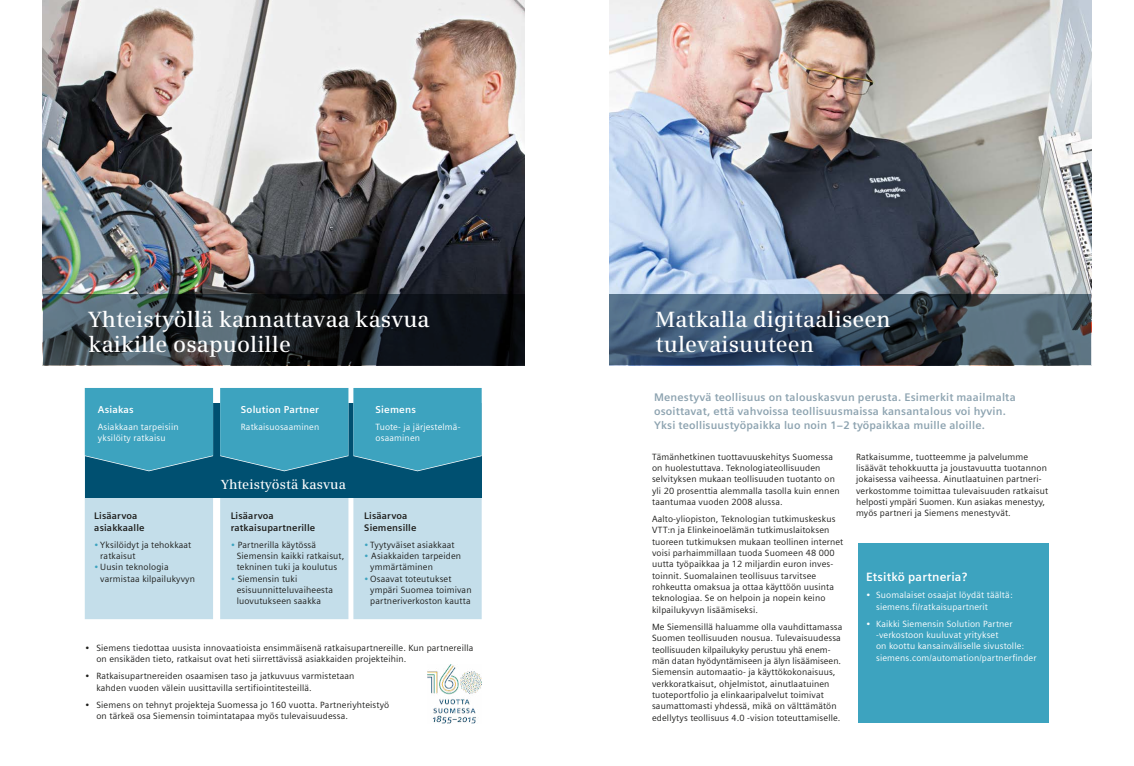
<style>
.page{position:relative;width:1134px;height:766px;background:#fff}
.page>*{position:absolute;margin:0;border:0;box-sizing:border-box;transform-origin:0 0}
.t1{font:600 22px/25.5px "Siemens Serif";letter-spacing:.005em;color:#fff}
.t2{font:600 13.1px "Siemens Serif";letter-spacing:.005em;color:#fff}
.t3{font:700 12px "Siemens Sans";letter-spacing:.015em;color:#fff}
.t4{font:700 11px/14px "Siemens Sans";letter-spacing:.015em;color:#8da3b0}
.t5{font:700 10px "Siemens Sans";letter-spacing:.015em;color:#fff}
.t6{font:700 9.5px/11.3px "Siemens Sans";letter-spacing:.015em;color:#1d1d1b}
.t7{font:9px/11.3px "Siemens Sans";letter-spacing:.015em;color:#1d1d1b}
.t8{font:9px/11.3px "Siemens Sans";letter-spacing:.015em;color:#fff}
.s1{color:#3da3bf}
</style>
<div class="page">
<img style="left:43px;top:0;width:481px;height:294px">
<img style="left:609px;top:0;width:482px;height:294px">
<svg style="left:43px;top:294px;width:481px;height:71px;background:#262e34"></svg>
<svg style="left:609px;top:294px;width:482px;height:71px;background:#3e5265"></svg>
<svg style="left:85px;top:388px;width:128px;height:231px;background:#7bb5ca"></svg>
<svg style="left:220px;top:388px;width:262px;height:231px;background:#7bb5ca"></svg>
<div style="left:858px;top:543px;width:190px;height:179px;background:#3da3bf"></div>
<img style="left:427px;top:664px;width:55px;height:59px">
<h1 class="t1" style="left:89px;top:306px;width:343px">Yhteistyöllä kannattavaa kasvua kaikille osapuolille</h1>
<h1 class="t1" style="left:656px;top:306px;width:237px">Matkalla digitaaliseen tulevaisuuteen</h1>
<p class="t5" style="left:98px;top:403px;width:37px">Asiakas</p>
<p class="t8" style="left:98px;top:421px;width:82px">Asiakkaan tarpeisiin yksilöity ratkaisu</p>
<p class="t6" style="left:94px;top:510px;width:52px">Lisäarvoa asiakkaalle</p>
<p class="t7" style="left:100px;top:538px;width:93px;text-indent:-6px"><span class="s1">•</span> Yksilöidyt ja tehokkaat ratkaisut</p>
<p class="t7" style="left:100px;top:561px;width:96px;text-indent:-6px"><span class="s1">•</span> Uusin teknologia varmistaa kilpailukyvyn</p>
<p class="t5" style="left:241px;top:403px;width:80px">Solution Partner</p>
<p class="t8" style="left:241px;top:421px;width:80px">Ratkaisuosaaminen</p>
<h2 class="t2" style="left:221px;top:476px;width:126px">Yhteistyöstä kasvua</h2>
<p class="t6" style="left:231px;top:510px;width:86px">Lisäarvoa ratkaisupartnerille</p>
<p class="t7" style="left:237px;top:538px;width:109px;text-indent:-6px"><span class="s1">•</span> Partnerilla käytössä<br>Siemensin kaikki ratkaisut, tekninen tuki ja koulutus</p>
<p class="t7" style="left:237px;top:572px;width:98px;text-indent:-6px"><span class="s1">•</span> Siemensin tuki esisuunnitteluvaiheesta luovutukseen saakka</p>
<p class="t5" style="left:376px;top:403px;width:42px">Siemens</p>
<p class="t8" style="left:376px;top:421px;width:86px">Tuote- ja järjestelmä&shy;osaaminen</p>
<p class="t6" style="left:364px;top:510px;width:54px">Lisäarvoa<br>Siemensille</p>
<p class="t7" style="left:364px;top:538px;width:92px"><span class="s1">•</span> Tyytyväiset asiakkaat</p>
<p class="t7" style="left:370px;top:550px;width:92px;text-indent:-6px"><span class="s1">•</span> Asiakkaiden tarpeiden ymmärtäminen</p>
<p class="t7" style="left:370px;top:572px;width:103px;text-indent:-6px"><span class="s1">•</span> Osaavat toteutukset ympäri Suomea toimivan partneriverkoston kautta</p>
<p class="t7" style="left:96px;top:642px;width:379px;text-indent:-11px">• Siemens tiedottaa uusista innovaatioista ensimmäisenä ratkaisupartnereille. Kun partnereilla on ensikäden tieto, ratkaisut ovat heti siirrettävissä asiakkaiden projekteihin.</p>
<p class="t7" style="left:96px;top:670px;width:260px;text-indent:-11px">• Ratkaisupartnereiden osaamisen taso ja jatkuvuus varmistetaan kahden vuoden välein uusittavilla sertifiointitesteillä.</p>
<p class="t7" style="left:96px;top:699px;width:294px;text-indent:-11px">• Siemens on tehnyt projekteja Suomessa jo 160 vuotta. Partneriyhteistyö on tärkeä osa Siemensin toimintatapaa myös tulevaisuudessa.</p>
<p class="t4" style="left:654px;top:390px;width:363px">Menestyvä teollisuus on talouskasvun perusta. Esimerkit maailmalta osoittavat, että vahvoissa teollisuusmaissa kansantalous voi hyvin.<br>Yksi teollisuustyöpaikka luo noin 1−2 työpaikkaa muille aloille.</p>
<p class="t7" style="left:652px;top:451px;width:189px">Tämänhetkinen tuottavuuskehitys Suomessa on huolestuttava. Teknologiateollisuuden selvityksen mukaan teollisuuden tuotanto on yli 20 prosenttia alemmalla tasolla kuin ennen taantumaa vuoden 2008 alussa.</p>
<p class="t7" style="left:652px;top:513px;width:193px">Aalto-yliopiston, Teknologian tutkimuskeskus VTT:n ja Elinkeinoelämän tutkimuslaitoksen tuoreen tutkimuksen mukaan teollinen internet voisi parhaimmillaan tuoda Suomeen 48 000 uutta työpaikkaa ja 12 miljardin euron inves&shy;toinnit. Suomalainen teollisuus tarvitsee rohkeutta omaksua ja ottaa käyttöön uusinta teknologiaa. Se on helpoin ja nopein keino kilpailukyvyn lisäämiseksi.</p>
<p class="t7" style="left:652px;top:621px;width:192px">Me Siemensillä haluamme olla vauhdittamassa Suomen teollisuuden nousua. Tulevaisuudessa teollisuuden kilpailukyky perustuu yhä enem&shy;män datan hyödyntämiseen ja älyn lisäämiseen.<br>Siemensin automaatio- ja käyttökokonaisuus, verkkoratkaisut, ohjelmistot, ainutlaatuinen tuoteportfolio ja elinkaaripalvelut toimivat saumattomasti yhdessä, mikä on välttämätön edellytys teollisuus 4.0 -vision toteuttamiselle.</p>
<p class="t7" style="left:856px;top:451px;width:193px">Ratkaisumme, tuotteemme ja palvelumme lisäävät tehokkuutta ja joustavuutta tuotannon jokaisessa vaiheessa. Ainutlaatuinen partneri&shy;verkostomme toimittaa tulevaisuuden ratkaisut helposti ympäri Suomen. Kun asiakas menestyy, myös partneri ja Siemens menestyvät.</p>
<h3 class="t3" style="left:866px;top:570px;width:103px">Etsitkö partneria?</h3>
<p class="t8" style="left:876px;top:589px;width:138px;text-indent:-10px">• Suomalaiset osaajat löydät täältä: siemens.fi/ratkaisupartnerit</p>
<p class="t8" style="left:876px;top:617px;width:162px;text-indent:-10px">• Kaikki Siemensin Solution Partner -verkostoon kuuluvat yritykset<br>on koottu kansainväliselle sivustolle: siemens.com/automation/partnerfinder</p>
</div>
